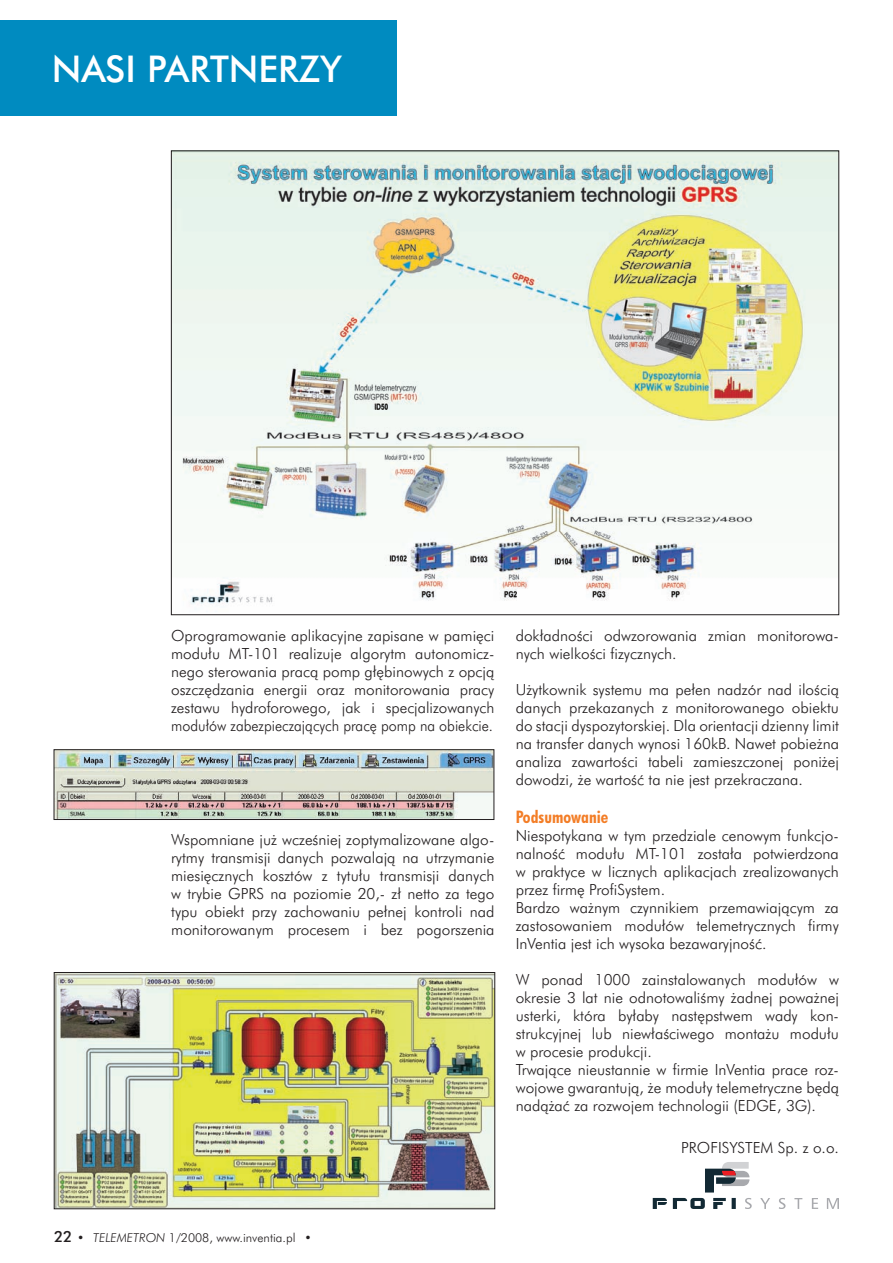
<style>
.page{position:relative;width:893px;height:1263px;background:#fff}
.page>*{position:absolute;margin:0;border:0;box-sizing:border-box;transform-origin:0 0}
.t1{font:36px "Futura Md PL";color:#fff}
.t2{font:16.5px "Futura Bd Cn PL";color:#f37d26}
.t3{font:15px/18px "Futura Lt PL";color:#231f20;text-align:justify}
.t4{font:12px "Futura Lt PL";color:#231f20}
.s1{font-family:"Futura Md PL";font-size:15px}
.s2{font-style:italic}
</style>
<div class="page">
<img style="left:56px;top:974px;width:437px;height:233px">
<div style="left:54px;top:972px;width:441px;height:237px;border:1px solid #231f20"></div>
<img style="left:56px;top:751px;width:436px;height:67px">
<div style="left:54px;top:749px;width:440px;height:71px;border:1px solid #231f20"></div>
<svg style="left:705px;top:1162px;width:44px;height:30px"></svg>
<svg style="left:653px;top:1198px;width:83px;height:11px"></svg>
<svg style="left:745px;top:1198px;width:94px;height:11px"></svg>
<div style="left:0;top:20px;width:397px;height:95px;background:#008bc0"></div>
<img style="left:173px;top:153px;width:664px;height:452px">
<h1 class="t1" style="left:52px;top:47px;width:292px">NASI PARTNERZY</h1>
<p class="t3" style="left:171px;top:626px;width:325px">Oprogramowanie aplikacyjne zapisane w pamięci modułu MT-101 realizuje algorytm autonomicz&shy;nego sterowania pracą pomp głębinowych z opcją oszczędzania energii oraz monitorowania pracy zestawu hydroforowego, jak i specjalizowanych modułów zabezpieczających pracę pomp na obiekcie.</p>
<p class="t3" style="left:171px;top:830px;width:325px">Wspomniane już wcześniej zoptymalizowane algo&shy;rytmy transmisji danych pozwalają na utrzymanie miesięcznych kosztów z tytułu transmisji danych w trybie GPRS na poziomie 20,- zł netto za tego typu obiekt przy zachowaniu pełnej kontroli nad monitorowanym procesem i bez pogorszenia</p>
<p class="t3" style="left:516px;top:626px;width:325px">dokładności odwzorowania zmian monitorowa&shy;nych wielkości fizycznych.</p>
<p class="t3" style="left:516px;top:680px;width:325px">Użytkownik systemu ma pełen nadzór nad ilością danych przekazanych z monitorowanego obiektu do stacji dyspozytorskiej. Dla orientacji dzienny limit na transfer danych wynosi 160kB. Nawet pobieżna analiza zawartości tabeli zamieszczonej poniżej dowodzi, że wartość ta nie jest przekraczana.</p>
<p class="t2" style="left:516px;top:806px;width:94px">Podsumowanie</p>
<p class="t3" style="left:516px;top:826px;width:325px;text-align:left">Niespotykana w tym przedziale cenowym funkcjo&shy;nalność modułu MT-101 została potwierdzona w praktyce w licznych aplikacjach zrealizowanych przez firmę ProfiSystem.<br>Bardzo ważnym czynnikiem przemawiającym za zastosowaniem modułów telemetrycznych firmy InVentia jest ich wysoka bezawaryjność.</p>
<p class="t3" style="left:516px;top:970px;width:325px;text-align:left">W ponad 1000 zainstalowanych modułów w okresie 3 lat nie odnotowaliśmy żadnej poważnej usterki, która byłaby następstwem wady kon&shy;strukcyjnej lub niewłaściwego montażu modułu w procesie produkcji.<br>Trwające nieustannie w firmie InVentia prace roz&shy;wojowe gwarantują, że moduły telemetryczne będą nadążać za rozwojem technologii (EDGE, 3G).</p>
<p class="t3" style="left:681px;top:1138px;width:159px">PROFISYSTEM Sp. z o.o.</p>
<p class="t4" style="left:54px;top:1230px;width:259px"><span class="s1">22</span> • <span class="s2">TELEMETRON</span> 1/2008, www.inventia.pl •</p>
</div>
